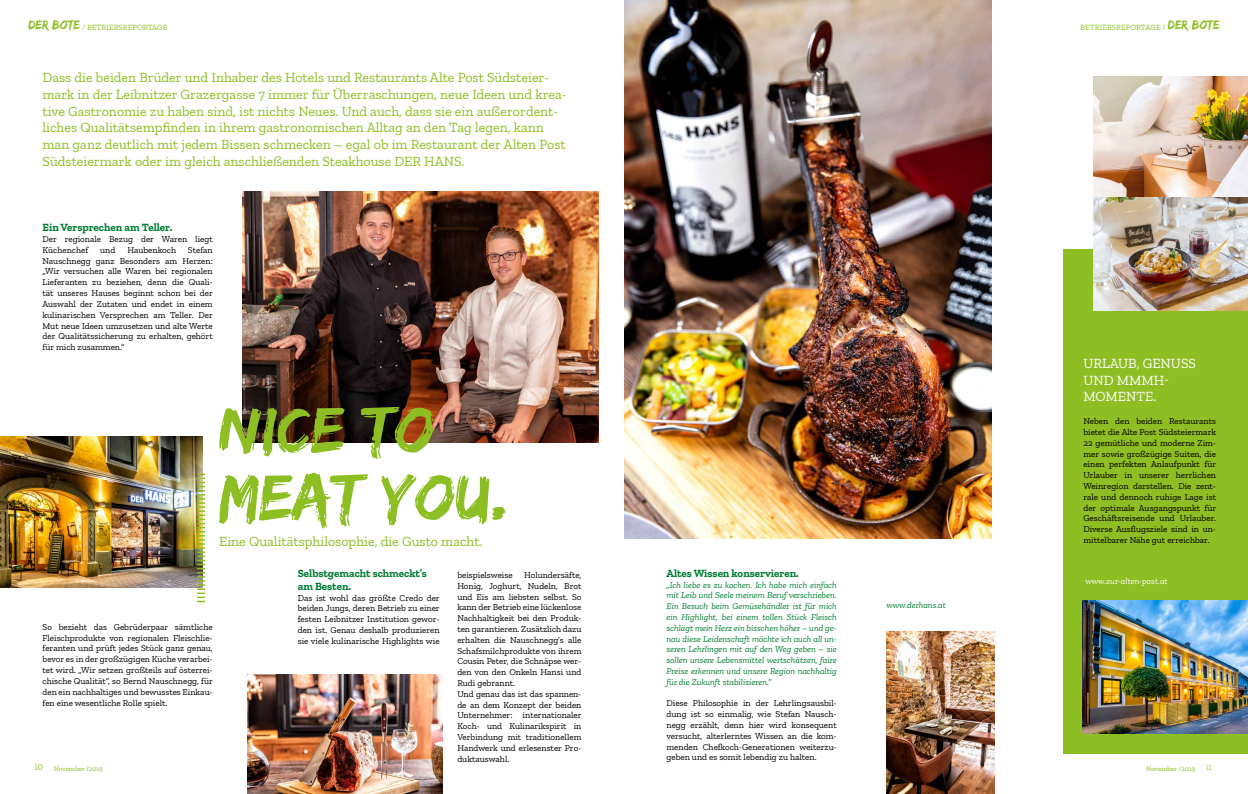
<style>
.page{position:relative;width:1248px;height:794px;background:#fff}
.page>*{position:absolute;margin:0;border:0;box-sizing:border-box;transform-origin:0 0}
.t1{font:67.4px/67.4px "Edo SZ";color:#8dbe23}
.t2{font:14px/16.8px "Zilla Slab";color:#8dbe23}
.t3{font:14px/16.8px "Zilla Slab";color:#fff}
.t4{font:13px "Edo SZ";color:#8dbe23}
.t5{font:700 11px/13.2px "Zilla Slab";color:#007d32}
.t6{font:9px/10.8px "Zilla Slab";color:#000;text-align:justify}
.t7{font:italic 9px/10.8px "Zilla Slab";color:#007d32;text-align:justify}
.t8{font:italic 9px "Zilla Slab";color:#fff}
.t9{font:8px "Zilla Slab";color:#8dbe23}
.t10{font:7px "Zilla Slab";color:#8dbe23}
.s1{font-size:9px}
</style>
<div class="page">
<img style="left:624px;top:0;width:367px;height:539px">
<div style="left:1063px;top:249px;width:184px;height:505px;background:#8dbe23"></div>
<img style="left:242px;top:191px;width:357px;height:251px">
<img style="left:0;top:437px;width:203px;height:150px">
<svg style="left:197px;top:473px;width:8px;height:129px"></svg>
<img style="left:247px;top:675px;width:195px;height:119px">
<img style="left:1093px;top:77px;width:154px;height:233px">
<img style="left:1082px;top:600px;width:165px;height:133px">
<img style="left:886px;top:631px;width:108px;height:163px">
<h3 class="t4" style="left:28px;top:17px;width:53px">der bote</h3>
<h3 class="t4" style="left:1167px;top:17px;width:53px">der bote</h3>
<p class="t9" style="left:82px;top:23px;width:86px">/ BETRIEBSREPORTAGE</p>
<p class="t9" style="left:1080px;top:23px;width:86px">BETRIEBSREPORTAGE /</p>
<p class="t2" style="left:43px;top:69px;width:525px">Dass die beiden Brüder und Inhaber des Hotels und Restaurants Alte Post Südsteier&shy;mark in der Leibnitzer Grazergasse 7 immer für Überraschungen, neue Ideen und krea&shy;tive Gastronomie zu haben sind, ist nichts Neues. Und auch, dass sie ein außerordent&shy;liches Qualitätsempfinden in ihrem gastronomischen Alltag an den Tag legen, kann man ganz deutlich mit jedem Bissen schmecken – egal ob im Restaurant der Alten Post Südsteiermark oder im gleich anschließenden Steakhouse DER HANS.</p>
<p class="t5" style="left:43px;top:221px;width:131px">Ein Versprechen am Teller.</p>
<p class="t6" style="left:43px;top:234px;width:172px">Der regionale Bezug der Waren liegt<br>Küchenchef</p>
<p class="t6" style="left:43px;top:244px;width:172px;text-indent:145px">Stefan Nauschnegg ganz Besonders am Herzen: „Wir versuchen alle Waren bei regionalen Lieferanten zu beziehen, denn die Quali&shy;tät unseres Hauses beginnt schon bei der Auswahl der Zutaten und endet in einem kulinarischen Versprechen am Teller. Der Mut neue Ideen umzusetzen und alte Werte der Qualitätssicherung zu erhalten, gehört für mich zusammen.“</p>
<p class="t6" style="left:100px;top:244px;width:17px">und</p>
<p class="t6" style="left:127px;top:244px;width:50px">Haubenkoch</p>
<h1 class="t1" style="left:219px;top:394px;width:293px">NICE TO<br>MEAT YOU.</h1>
<h2 class="t2" style="left:219px;top:532px;width:265px">Eine Qualitätsphilosophie, die Gusto macht.</h2>
<h2 class="t3" style="left:1083px;top:355px;width:114px">URLAUB, GENUSS<br>UND MMMH-<br>MOMENTE.</h2>
<p class="t6" style="left:1083px;top:416px;width:134px">Neben den beiden Restaurants bietet die Alte Post Südsteiermark 22 gemütliche und moderne Zim&shy;mer sowie großzügige Suiten, die einen perfekten Anlaufpunkt für Urlauber in unserer herrlichen Weinregion darstellen. Die zent&shy;rale und dennoch ruhige Lage ist der optimale Ausgangspunkt für Geschäftsreisende und Urlauber.<br>Diverse Ausflugsziele sind in un&shy;mittelbarer Nähe gut erreichbar.</p>
<p class="t5" style="left:298px;top:566px;width:131px">Selbstgemacht schmeckt’s am Besten.</p>
<p class="t6" style="left:298px;top:592px;width:143px">Das ist wohl das größte Credo der beiden Jungs, deren Betrieb zu einer festen Leibnitzer Institution gewor&shy;den ist. Genau deshalb produzieren sie viele kulinarische Highlights wie</p>
<p class="t5" style="left:666px;top:566px;width:134px">Altes Wissen konservieren.</p>
<p class="t7" style="left:666px;top:579px;width:172px">„Ich liebe es zu kochen. Ich habe mich einfach mit Leib und Seele meinem Beruf verschrieben.<br>Ein Besuch beim Gemüsehändler ist für mich ein Highlight, bei einem tollen Stück Fleisch schlägt mein Herz ein bisschen höher – und ge&shy;nau diese Leidenschaft möchte ich auch all un&shy;seren Lehrlingen mit auf den Weg geben – sie sollen unsere Lebensmittel wertschätzen, faire Preise erkennen und unsere Region nachhaltig für die Zukunft stabilisieren.“</p>
<p class="t6" style="left:666px;top:698px;width:172px">Diese Philosophie in der Lehrlingsausbil&shy;dung ist so einmalig, wie Stefan Nausch&shy;negg erzählt, denn hier wird konsequent versucht, alterlerntes Wissen an die kom&shy;menden Chefkoch-Generationen weiterzu&shy;geben und es somit lebendig zu halten.</p>
<p class="t6" style="left:457px;top:569px;width:126px;text-align:left;text-indent:67px">Holundersäfte,<br>Honig, Joghurt, Nudeln, Brot und Eis am liebsten selbst. So kann der Betrieb eine lückenlose<br>Nachhaltigkeit bei den Produk&shy;ten garantieren. Zusätzlich dazu erhalten die Nauschnegg’s alle<br>Schafsmilchprodukte von ihrem<br>Cousin Peter, die Schnäpse wer&shy;den von den Onkeln Hansi und<br>Rudi gebrannt.<br>Und genau das ist das spannen&shy;de an dem Konzept der beiden<br>Unternehmer: internationaler<br>Koch- und Kulinarikspirit in<br>Verbindung mit traditionellem<br>Handwerk und erlesenster Pro&shy;duktauswahl.</p>
<p class="t6" style="left:457px;top:569px;width:57px">beispielsweise</p>
<p class="t8" style="left:1085px;top:576px;width:84px">www.zur-alten-post.at</p>
<p class="t7" style="left:886px;top:600px;width:61px">www.derhans.at</p>
<p class="t6" style="left:43px;top:621px;width:172px">So bezieht das Gebrüderpaar sämtliche Fleischprodukte von regionalen Fleischlie&shy;feranten und prüft jedes Stück ganz genau, bevor es in der großzügigen Küche verarbei&shy;tet wird. „Wir setzen großteils auf österrei&shy;chische Qualität“, so Bernd Nauschnegg, für den ein nachhaltiges und bewusstes Einkau&shy;fen eine wesentliche Rolle spielt.</p>
<p class="t10" style="left:34px;top:764px;width:70px"><span class="s1">10</span> November /2019</p>
<p class="t10" style="left:1145px;top:764px;width:51px">November /2019</p>
<p class="t10" style="left:1206px;top:764px;width:7px">11</p>
</div>
